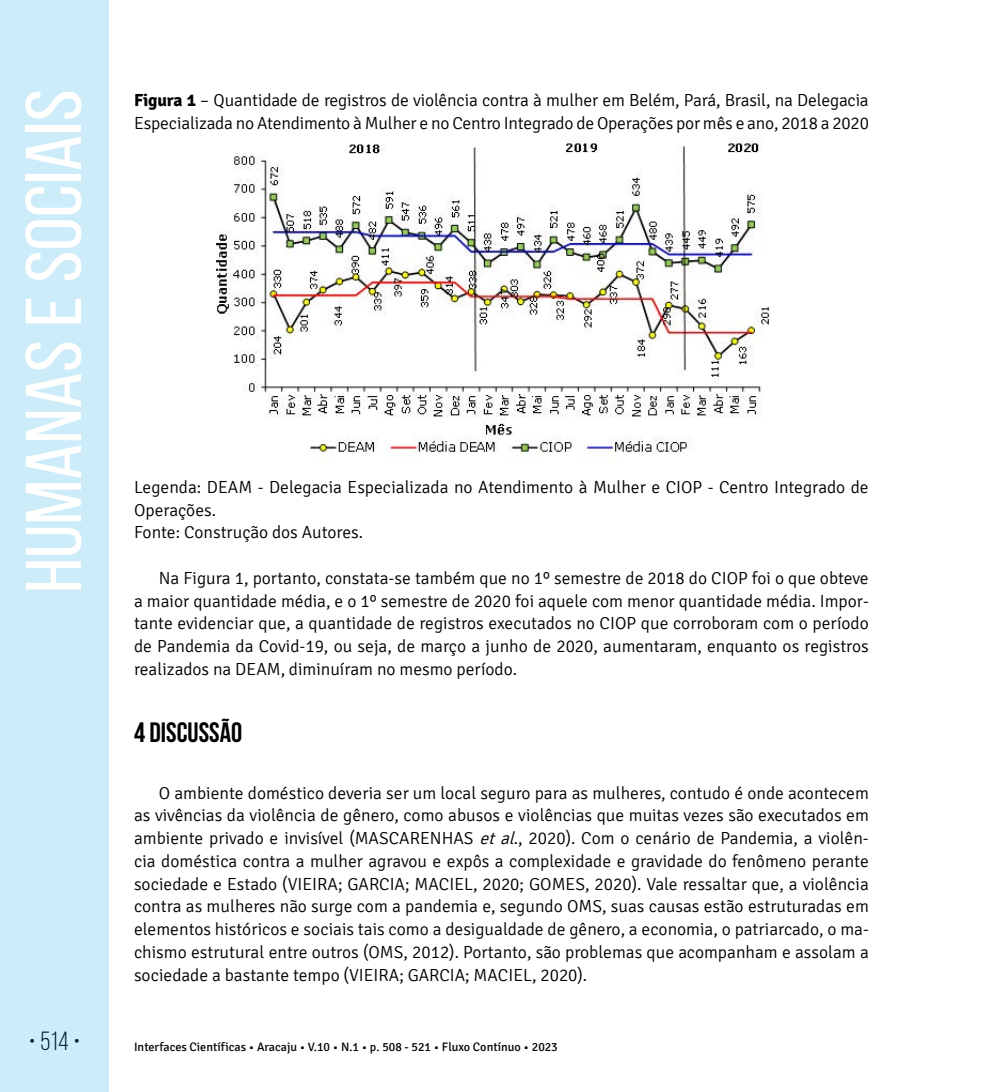
<style>
.page{position:relative;width:993px;height:1092px;background:#fff}
.page>*{position:absolute;margin:0;border:0;box-sizing:border-box;transform-origin:0 0}
.t1{font:78.75px "Bebas Neue";color:#fff;scale:1.09 1}
.t2{font:700 28px "Bebas Neue";color:#000}
.t3{font:26.25px "Bebas Neue";color:#000}
.t4{font:300 17.5px/22.8px "Signika";letter-spacing:-.005em;color:#000}
.t5{font:12.25px "Signika";color:#000}
.s1{font-weight:700}
.s2{font-style:italic}
</style>
<div class="page">
<div style="left:0;top:0;width:109px;height:1091px;background:#cdecf9"></div>
<img style="left:216px;top:137px;width:555px;height:324px">
<h1 class="t1" style="left:11px;top:593px;width:463px;rotate:-90deg">Humanas e Sociais</h1>
<p class="t4" style="left:134px;top:89px;width:736px"><span class="s1">Figura 1</span> – Quantidade de registros de violência contra à mulher em Belém, Pará, Brasil, na Delegacia<br>Especializada no Atendimento à Mulher e no Centro Integrado de Operações por mês e ano, 2018 a 2020</p>
<p class="t4" style="left:134px;top:476px;width:736px">Legenda: DEAM - Delegacia Especializada no Atendimento à Mulher e CIOP - Centro Integrado de<br>Operações.<br>Fonte: Construção dos Autores.</p>
<p class="t4" style="left:134px;top:567px;width:736px;text-align:justify;text-indent:25px">Na Figura 1, portanto, constata-se também que no 1º semestre de 2018 do CIOP foi o que obteve a maior quantidade média, e o 1º semestre de 2020 foi aquele com menor quantidade média. Impor&shy;tante evidenciar que, a quantidade de registros executados no CIOP que corroboram com o período de Pandemia da Covid-19, ou seja, de março a junho de 2020, aumentaram, enquanto os registros realizados na DEAM, diminuíram no mesmo período.</p>
<h2 class="t2" style="left:134px;top:717px;width:110px">4 DISCUSSÃO</h2>
<p class="t4" style="left:134px;top:781px;width:736px;text-align:justify;text-indent:25px">O ambiente doméstico deveria ser um local seguro para as mulheres, contudo é onde acontecem as vivências da violência de gênero, como abusos e violências que muitas vezes são executados em ambiente privado e invisível (MASCARENHAS <span class="s2">etal</span>., 2020). Com o cenário de Pandemia, a violên&shy;cia doméstica contra a mulher agravou e expôs a complexidade e gravidade do fenômeno perante sociedade e Estado (VIEIRA; GARCIA; MACIEL, 2020; GOMES, 2020). Vale ressaltar que, a violência contra as mulheres não surge com a pandemia e, segundo OMS, suas causas estão estruturadas em elementos históricos e sociais tais como a desigualdade de gênero, a economia, o patriarcado, o ma&shy;chismo estrutural entre outros (OMS, 2012). Portanto, são problemas que acompanham e assolam a sociedade a bastante tempo (VIEIRA; GARCIA; MACIEL, 2020).</p>
<h3 class="t3" style="left:29px;top:1026px;width:53px">• 514 •</h3>
<p class="t5" style="left:134px;top:1040px;width:425px">Interfaces Científicas • Aracaju • V.10 • N.1 • p. 508 - 521 • Fluxo Contínuo • 2023</p>
</div>
